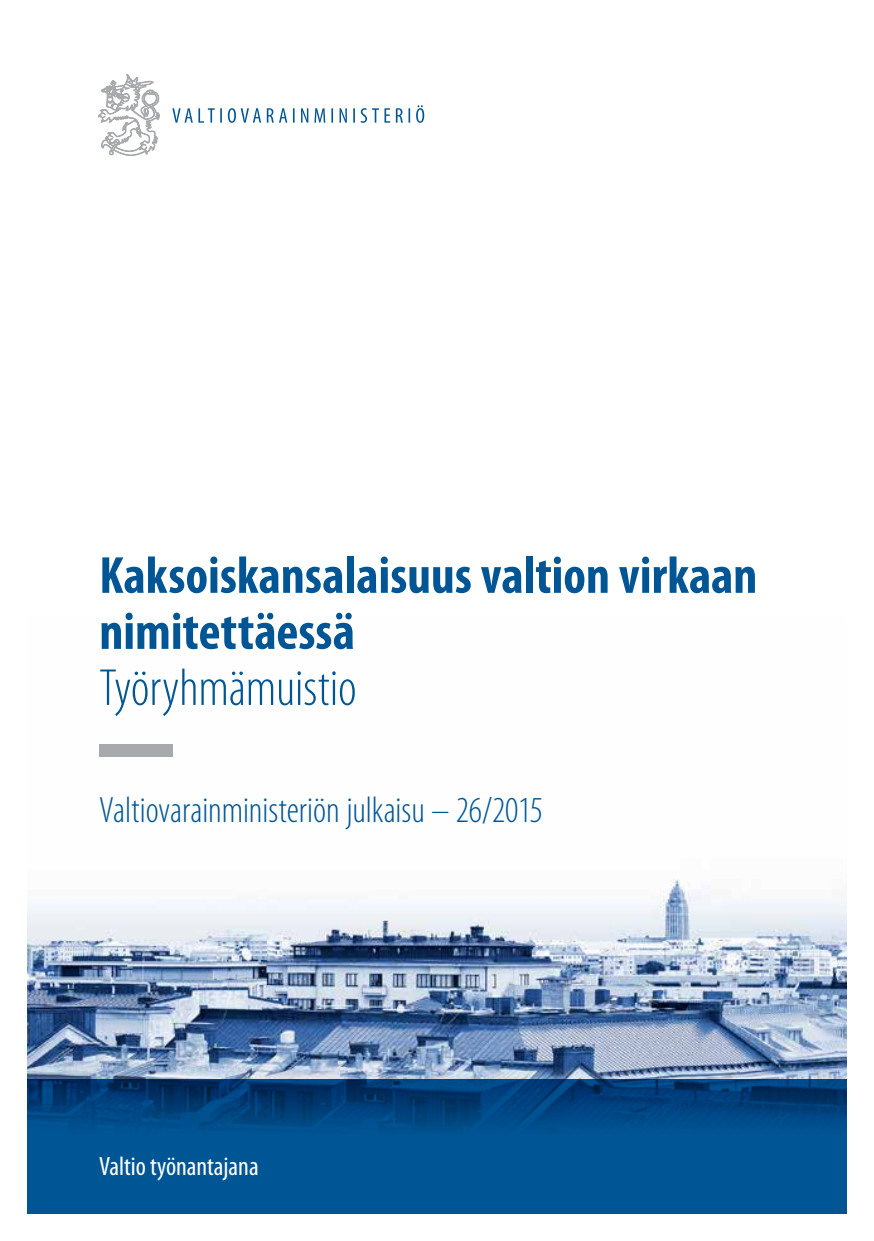
<style>
.page{position:relative;width:874px;height:1241px;background:#fff}
.page>*{position:absolute;margin:0;border:0;box-sizing:border-box;transform-origin:0 0}
.t1{font:700 condensed 52.5px/56px "Myriad Pro";color:#005695}
.t2{font:300 condensed 52.5px "Myriad Pro";letter-spacing:-.005em;color:#005695}
.t3{font:300 condensed 36.75px "Myriad Pro";color:#005695}
.t4{font:condensed 26.6px "Myriad Pro";color:#fff}
</style>
<div class="page">
<img style="left:27px;top:744px;width:819px;height:321px">
<img style="left:27px;top:1065px;width:819px;height:14px">
<svg style="left:27px;top:1079px;width:819px;height:134px;fill:#005695"></svg>
<div style="left:99px;top:744px;width:73px;height:13px;background:#a7a9ac"></div>
<svg style="left:172px;top:105px;width:252px;height:18px"></svg>
<svg style="left:98px;top:74px;width:61px;height:82px"></svg>
<p class="t1" style="left:99px;top:546px;width:659px">Kaksoiskansalaisuus valtion virkaan nimitettäessä</p>
<p class="t2" style="left:99px;top:656px;width:259px">Työryhmämuistio</p>
<p class="t3" style="left:99px;top:787px;width:445px">Valtiovarainministeriön julkaisu – 26/2015</p>
<p class="t4" style="left:99px;top:1150px;width:161px">Valtio työnantajana</p>
</div>
